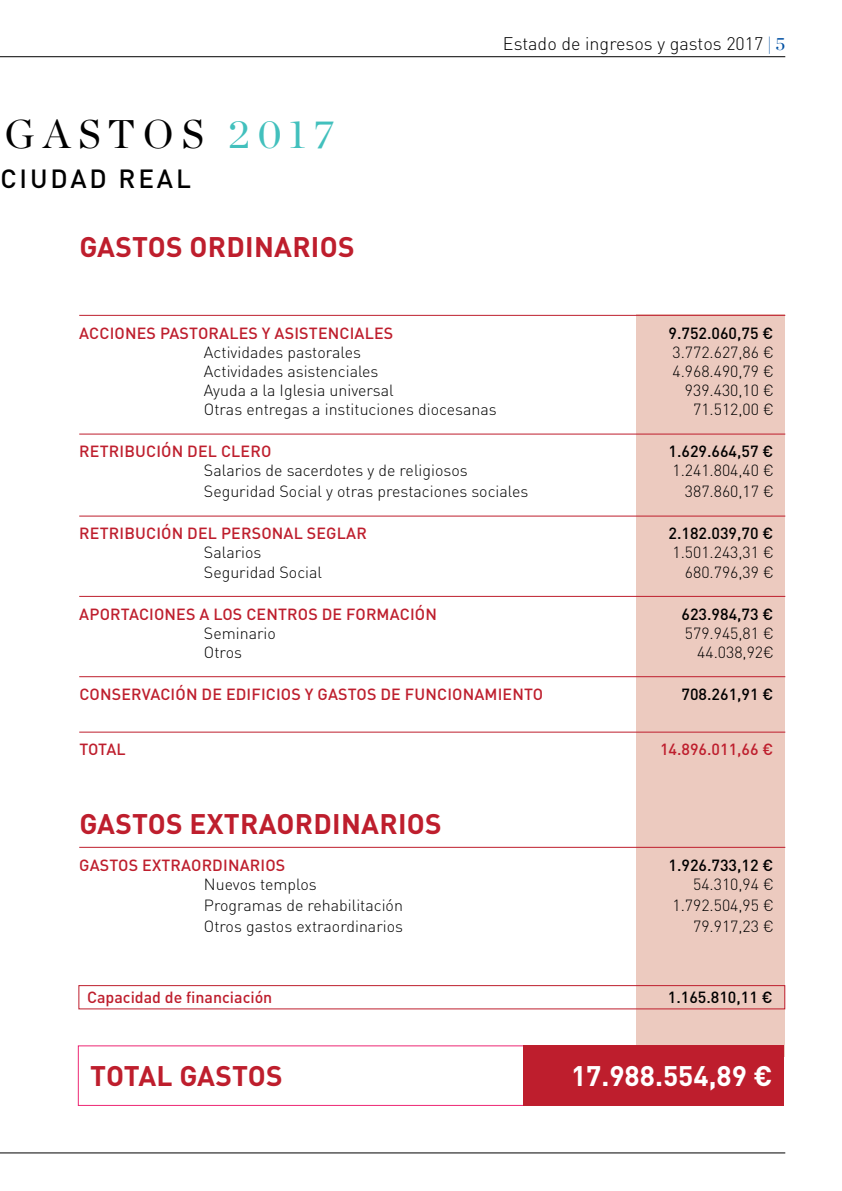
<style>
.page{position:relative;width:842px;height:1191px;background:#fff}
.page>*{position:absolute;margin:0;border:0;box-sizing:border-box;transform-origin:0 0}
.t1{font:40px "Chronicle Display";letter-spacing:.2em;color:#000}
.t2{font:700 28px "DIN Pro";letter-spacing:.01em;color:#be1e2d}
.t3{font:700 28px "DIN Pro";color:#fff}
.t4{font:500 26px "DIN Pro";color:#000}
.t5{font:300 18px "DIN Pro";color:#000}
.t6{font:300 16px "DIN Pro";color:#000}
.t7{font:500 16px "DIN Pro";letter-spacing:.01em;color:#be1e2d}
.t8{font:500 16px "DIN Pro";color:#000}
.s1{color:#42c0bd}
.s2{font-family:"Chronicle Display";font-weight:400;color:#0251a3}
</style>
<div class="page">
<hr style="left:0;top:56px;width:785px;height:1px;background:#000">
<hr style="left:0;top:1152px;width:785px;height:1px;background:#000">
<div style="left:636px;top:314px;width:149px;height:742px;background:#eccabf"></div>
<hr style="left:79px;top:315px;width:706px;height:1px;background:#be1e2d">
<hr style="left:79px;top:433px;width:706px;height:1px;background:#be1e2d">
<hr style="left:79px;top:515px;width:706px;height:1px;background:#be1e2d">
<hr style="left:79px;top:596px;width:706px;height:1px;background:#be1e2d">
<hr style="left:79px;top:676px;width:706px;height:1px;background:#be1e2d">
<hr style="left:79px;top:731px;width:706px;height:1px;background:#be1e2d">
<hr style="left:79px;top:847px;width:706px;height:1px;background:#be1e2d">
<div style="left:78px;top:1045px;width:468px;height:61px;border:1px solid #ed2774"></div>
<div style="left:523px;top:1045px;width:261px;height:61px;background:#be1e2d"></div>
<div style="left:78px;top:985px;width:707px;height:24px;border:1px solid #be1e2d"></div>
<h1 class="t1" style="left:5px;top:104px;width:331px">GASTOS <span class="s1">2017</span></h1>
<h3 class="t4" style="left:0;top:161px;width:19px">CIUDAD</h3>
<h3 class="t4" style="left:119px;top:161px;width:19px">REAL</h3>
<h2 class="t2" style="left:79px;top:228px;width:54px">GASTOS</h2>
<h2 class="t2" style="left:190px;top:228px;width:119px">ORDINARIOS</h2>
<p class="t5" style="left:503px;top:31px;width:284px">Estado de ingresos y gastos 2017 <span class="s2">| 5</span></p>
<p class="t7" style="left:79px;top:322px;width:311px">ACCIONES PASTORALES Y ASISTENCIALES</p>
<p class="t8" style="left:668px;top:322px;width:106px">9.752.060,75 €</p>
<p class="t6" style="left:204px;top:341px;width:159px">Actividades pastorales</p>
<p class="t6" style="left:672px;top:341px;width:103px">3.772.627,86 €</p>
<p class="t6" style="left:204px;top:360px;width:176px">Actividades asistenciales</p>
<p class="t6" style="left:672px;top:360px;width:103px">4.968.490,79 €</p>
<p class="t6" style="left:204px;top:379px;width:191px">Ayuda a la Iglesia universal</p>
<p class="t6" style="left:685px;top:379px;width:91px">939.430,10 €</p>
<p class="t6" style="left:204px;top:399px;width:294px">Otras entregas a instituciones diocesanas</p>
<p class="t6" style="left:693px;top:399px;width:82px">71.512,00 €</p>
<p class="t7" style="left:79px;top:440px;width:194px">RETRIBUCIÓN DEL CLERO</p>
<p class="t8" style="left:668px;top:440px;width:106px">1.629.664,57 €</p>
<p class="t6" style="left:204px;top:460px;width:265px">Salarios de sacerdotes y de religiosos</p>
<p class="t6" style="left:672px;top:460px;width:103px">1.241.804,40 €</p>
<p class="t6" style="left:204px;top:481px;width:326px">Seguridad Social y otras prestaciones sociales</p>
<p class="t6" style="left:685px;top:481px;width:91px">387.860,17 €</p>
<p class="t7" style="left:79px;top:522px;width:289px">RETRIBUCIÓN DEL PERSONAL SEGLAR</p>
<p class="t8" style="left:668px;top:522px;width:106px">2.182.039,70 €</p>
<p class="t6" style="left:204px;top:542px;width:59px">Salarios</p>
<p class="t6" style="left:672px;top:542px;width:103px">1.501.243,31 €</p>
<p class="t6" style="left:204px;top:561px;width:120px">Seguridad Social</p>
<p class="t6" style="left:685px;top:561px;width:91px">680.796,39 €</p>
<p class="t7" style="left:79px;top:603px;width:359px">APORTACIONES A LOS CENTROS DE FORMACIÓN</p>
<p class="t8" style="left:681px;top:603px;width:93px">623.984,73 €</p>
<p class="t6" style="left:204px;top:622px;width:73px">Seminario</p>
<p class="t6" style="left:685px;top:622px;width:91px">579.945,81 €</p>
<p class="t6" style="left:204px;top:641px;width:39px">Otros</p>
<p class="t6" style="left:697px;top:641px;width:78px">44.038,92€</p>
<p class="t7" style="left:79px;top:683px;width:465px">CONSERVACIÓN DE EDIFICIOS Y GASTOS DE FUNCIONAMIENTO</p>
<p class="t8" style="left:681px;top:683px;width:93px">708.261,91 €</p>
<p class="t7" style="left:79px;top:738px;width:48px">TOTAL</p>
<p class="t7" style="left:660px;top:738px;width:115px">14.896.011,66 €</p>
<h2 class="t2" style="left:79px;top:805px;width:199px">GASTOS EXTRAOR</h2>
<h2 class="t2" style="left:314px;top:805px;width:82px">DINARIOS</h2>
<p class="t7" style="left:79px;top:854px;width:122px">GASTOS EXTRAORDINARIOS</p>
<p class="t8" style="left:668px;top:854px;width:106px">1.926.733,12 €</p>
<p class="t6" style="left:204px;top:873px;width:114px">Nuevos templos</p>
<p class="t6" style="left:693px;top:873px;width:82px">54.310,94 €</p>
<p class="t6" style="left:204px;top:894px;width:200px">Programas de rehabilitación</p>
<p class="t6" style="left:672px;top:894px;width:103px">1.792.504,95 €</p>
<p class="t6" style="left:204px;top:915px;width:201px">Otros gastos extraordinarios</p>
<p class="t6" style="left:693px;top:915px;width:82px">79.917,23 €</p>
<p class="t7" style="left:87px;top:986px;width:187px">CAPACIDAD DE FINANCIACIÓN</p>
<p class="t8" style="left:668px;top:986px;width:106px">1.165.810,11 €</p>
<h2 class="t2" style="left:90px;top:1057px;width:143px">TOTAL GASTOS</h2>
<h2 class="t3" style="left:571px;top:1057px;width:203px">17.988.554,89 €</h2>
</div>
